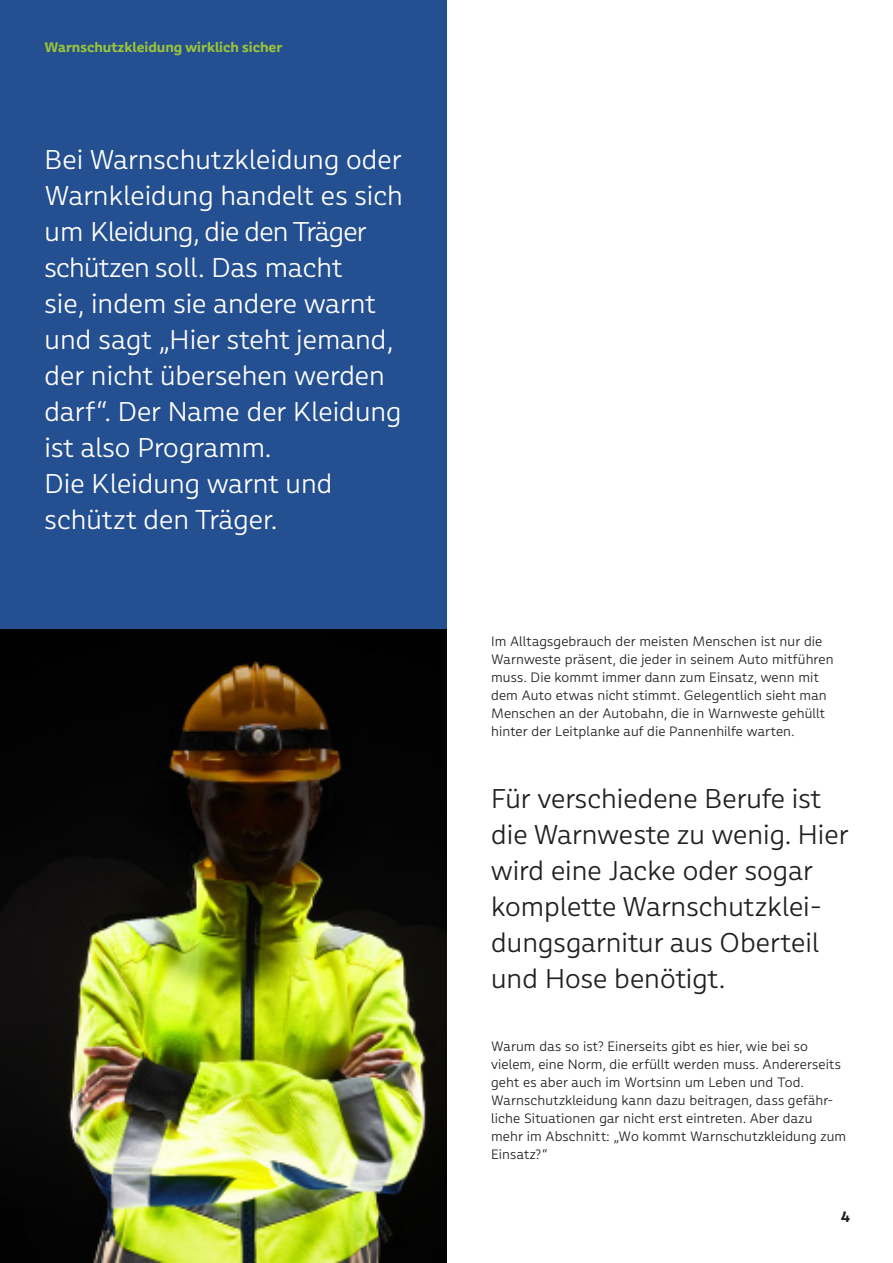
<style>
.page{position:relative;width:893px;height:1263px;background:#fff}
.page>*{position:absolute;margin:0;border:0;box-sizing:border-box;transform-origin:0 0}
.Intro{font:300 27px/36px "Rumiko Clear";color:#fff}
.Intro-2{font:300 27px/36px "Rumiko Clear";color:#231f20}
.t1{font:700 15px "Rumiko Clear";color:#231f20}
.Copy{font:300 13.5px/18px "Rumiko Clear";letter-spacing:.01em;color:#231f20}
.Kategorie{font:700 13.5px "Rumiko Clear";color:#9ac23b}
</style>
<div class="page">
<div style="left:0;top:0;width:446px;height:631px;background:#244f90"></div>
<img style="left:0;top:629px;width:446px;height:634px">
<p class="Kategorie" style="left:45px;top:38px;width:239px">Warnschutzkleidung wirklich sicher</p>
<p class="Intro" style="left:45px;top:142px;width:360px">Bei Warnschutzkleidung oder<br>Warnkleidung handelt es sich um Kleidung, die den Träger schützen soll. Das macht<br>sie, indem sie andere warnt und sagt „Hier steht jemand, der nicht übersehen werden darf“. Der Name der Kleidung ist also Programm.<br>Die Kleidung warnt und schützt den Träger.</p>
<p class="Copy" style="left:491px;top:632px;width:344px">Im Alltagsgebrauch der meisten Menschen ist nur die Warnweste präsent, die jeder in seinem Auto mitführen muss. Die kommt immer dann zum Einsatz, wenn mit dem Auto etwas nicht stimmt. Gelegentlich sieht man Menschen an der Autobahn, die in Warnweste gehüllt hinter der Leitplanke auf die Pannenhilfe warten.</p>
<p class="Intro-2" style="left:491px;top:781px;width:359px">Für verschiedene Berufe ist die Warnweste zu wenig. Hier wird eine Jacke oder sogar komplette Warnschutzklei&shy;dungsgarnitur aus Oberteil und Hose benötigt.</p>
<p class="Copy" style="left:491px;top:1037px;width:356px">Warum das so ist? Einerseits gibt es hier, wie bei so vielem, eine Norm, die erfüllt werden muss. Andererseits geht es aber auch im Wortsinn um Leben und Tod.<br>Warnschutzkleidung kann dazu beitragen, dass gefähr&shy;liche Situationen gar nicht erst eintreten. Aber dazu mehr im Abschnitt: „Wo kommt Warnschutzkleidung zum Einsatz?“</p>
<p class="t1" style="left:841px;top:1207px;width:11px">4</p>
</div>
